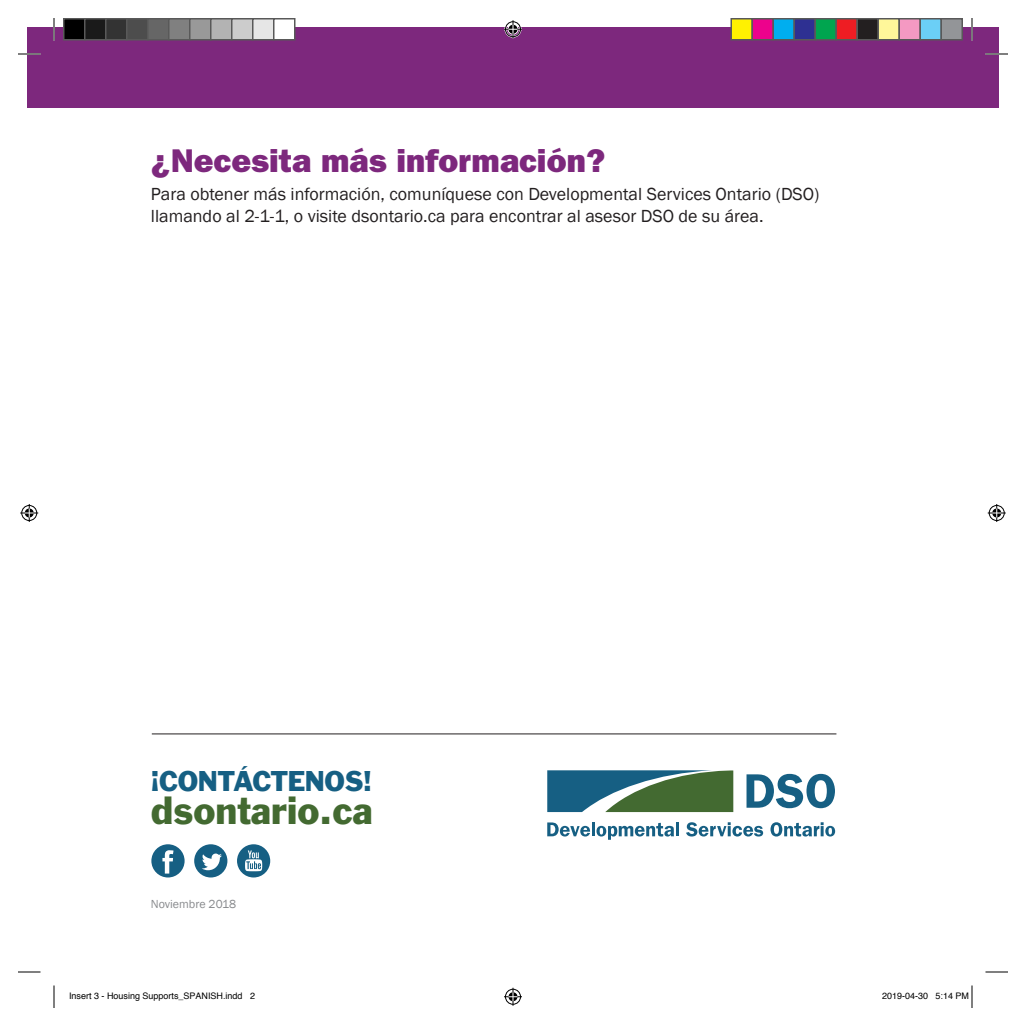
<style>
.page{position:relative;width:1026px;height:1026px;background:#fff}
.page>*{position:absolute;margin:0;border:0;box-sizing:border-box;transform-origin:0 0}
.t1{font:36.15px "Franklin Gothic BT";color:#436a31}
.t2{font:800 33px "Franklin Gothic";color:#7d287d}
.t3{font:26.25px "Franklin Gothic BT";letter-spacing:-.01em;color:#165f83}
.t4{font:18px/21.6px "Franklin Gothic";color:#231f20}
.t5{font:12px "Franklin Gothic";color:#87898c}
.t6{font:9px "Helvetica";color:#000}
</style>
<div class="page">
<div style="left:27px;top:27px;width:972px;height:81px;background:#7d287d"></div>
<hr style="left:152px;top:734px;width:684px;height:1px;background:#231f20">
<svg style="left:547px;top:822px;width:43px;height:15px"></svg>
<hr style="left:592px;top:822px;width:3px;height:14px;background:#165f83">
<svg style="left:596px;top:823px;width:78px;height:17px"></svg>
<hr style="left:676px;top:822px;width:3px;height:14px;background:#165f83">
<svg style="left:686px;top:822px;width:77px;height:15px"></svg>
<svg style="left:771px;top:822px;width:64px;height:15px"></svg>
<svg style="left:747px;top:774px;width:88px;height:34px"></svg>
<svg style="left:547px;top:770px;width:186px;height:42px;background:#457669"></svg>
<div style="left:194px;top:844px;width:33px;height:34px;background:#165f83;border-radius:50%"></div>
<svg style="left:202px;top:854px;width:20px;height:16px"></svg>
<div style="left:151px;top:844px;width:34px;height:34px;background:#165f83;border-radius:50%"></div>
<svg style="left:162px;top:850px;width:12px;height:24px"></svg>
<div style="left:237px;top:844px;width:33px;height:34px;background:#165f83;border-radius:50%"></div>
<svg style="left:245px;top:850px;width:17px;height:21px"></svg>
<hr style="left:18px;top:53px;width:22px;height:2px;background:#fff">
<hr style="left:986px;top:53px;width:22px;height:2px;background:#fff">
<hr style="left:53px;top:18px;width:2px;height:22px;background:#fff">
<hr style="left:971px;top:18px;width:2px;height:22px;background:#fff">
<svg style="left:18px;top:54px;width:22px;height:1px"></svg>
<svg style="left:986px;top:54px;width:22px;height:1px"></svg>
<svg style="left:18px;top:972px;width:22px;height:1px"></svg>
<svg style="left:986px;top:972px;width:22px;height:1px"></svg>
<svg style="left:54px;top:18px;width:1px;height:22px"></svg>
<svg style="left:54px;top:986px;width:1px;height:22px"></svg>
<svg style="left:972px;top:18px;width:1px;height:22px"></svg>
<svg style="left:504px;top:20px;width:18px;height:18px"></svg>
<svg style="left:504px;top:988px;width:18px;height:18px"></svg>
<svg style="left:20px;top:504px;width:18px;height:18px"></svg>
<svg style="left:988px;top:504px;width:18px;height:18px"></svg>
<div style="left:64px;top:19px;width:21px;height:21px;background:#000"></div>
<div style="left:63px;top:18px;width:23px;height:22px;border:2px solid #595959"></div>
<div style="left:85px;top:19px;width:21px;height:21px;background:#1a1a1a"></div>
<div style="left:84px;top:18px;width:22px;height:22px;border:2px solid #595959"></div>
<div style="left:106px;top:19px;width:21px;height:21px;background:#333"></div>
<div style="left:105px;top:18px;width:23px;height:22px;border:2px solid #595959"></div>
<div style="left:127px;top:19px;width:21px;height:21px;background:#4d4d4d"></div>
<div style="left:126px;top:18px;width:22px;height:22px;border:2px solid #595959"></div>
<div style="left:148px;top:19px;width:21px;height:21px;background:#666"></div>
<div style="left:147px;top:18px;width:23px;height:22px;border:2px solid #595959"></div>
<div style="left:169px;top:19px;width:21px;height:21px;background:#808080"></div>
<div style="left:168px;top:18px;width:22px;height:22px;border:2px solid #595959"></div>
<div style="left:190px;top:19px;width:21px;height:21px;background:#999"></div>
<div style="left:189px;top:18px;width:23px;height:22px;border:2px solid #595959"></div>
<div style="left:211px;top:19px;width:21px;height:21px;background:#b3b3b3"></div>
<div style="left:210px;top:18px;width:22px;height:22px;border:2px solid #595959"></div>
<div style="left:232px;top:19px;width:21px;height:21px;background:#ccc"></div>
<div style="left:231px;top:18px;width:23px;height:22px;border:2px solid #595959"></div>
<div style="left:253px;top:19px;width:21px;height:21px;background:#e6e6e6"></div>
<div style="left:252px;top:18px;width:22px;height:22px;border:2px solid #595959"></div>
<div style="left:274px;top:19px;width:21px;height:21px;background:#fff"></div>
<div style="left:273px;top:18px;width:23px;height:22px;border:2px solid #595959"></div>
<div style="left:731px;top:19px;width:21px;height:21px;background:#fff101"></div>
<div style="left:730px;top:18px;width:23px;height:22px;border:2px solid #595959"></div>
<div style="left:752px;top:19px;width:21px;height:21px;background:#ed028c"></div>
<div style="left:752px;top:18px;width:22px;height:22px;border:2px solid #595959"></div>
<div style="left:773px;top:19px;width:21px;height:21px;background:#00aeef"></div>
<div style="left:772px;top:18px;width:23px;height:22px;border:2px solid #595959"></div>
<div style="left:794px;top:19px;width:21px;height:21px;background:#2e3092"></div>
<div style="left:794px;top:18px;width:22px;height:22px;border:2px solid #595959"></div>
<div style="left:815px;top:19px;width:21px;height:21px;background:#00a54f"></div>
<div style="left:814px;top:18px;width:23px;height:22px;border:2px solid #595959"></div>
<div style="left:836px;top:19px;width:21px;height:21px;background:#ee1d23"></div>
<div style="left:836px;top:18px;width:22px;height:22px;border:2px solid #595959"></div>
<div style="left:857px;top:19px;width:21px;height:21px;background:#231f20"></div>
<div style="left:856px;top:18px;width:23px;height:22px;border:2px solid #595959"></div>
<div style="left:878px;top:19px;width:21px;height:21px;background:#fff79a"></div>
<div style="left:878px;top:18px;width:22px;height:22px;border:2px solid #595959"></div>
<div style="left:899px;top:19px;width:21px;height:21px;background:#f499c2"></div>
<div style="left:898px;top:18px;width:23px;height:22px;border:2px solid #595959"></div>
<div style="left:920px;top:19px;width:21px;height:21px;background:#6bcff6"></div>
<div style="left:920px;top:18px;width:22px;height:22px;border:2px solid #595959"></div>
<div style="left:941px;top:19px;width:21px;height:21px;background:#939598"></div>
<div style="left:940px;top:18px;width:23px;height:22px;border:2px solid #595959"></div>
<svg style="left:971px;top:986px;width:2px;height:22px"></svg>
<h2 class="t2" style="left:151px;top:141px;width:456px">¿Necesita más información?</h2>
<p class="t4" style="left:151px;top:184px;width:670px">Para obtener más información, comuníquese con Developmental Services Ontario (DSO) llamando al 2-1-1, o visite dsontario.ca para encontrar al asesor DSO de su área.</p>
<h3 class="t3" style="left:151px;top:766px;width:223px">¡CONTÁCTENOS!</h3>
<h1 class="t1" style="left:151px;top:789px;width:223px">dsontario.ca</h1>
<p class="t5" style="left:151px;top:896px;width:87px">Noviembre 2018</p>
<p class="t6" style="left:69px;top:989px;width:188px">Insert 3 - Housing Supports_SPANISH.indd 2</p>
<p class="t6" style="left:882px;top:989px;width:89px">2019-04-30 5:14 PM</p>
</div>
